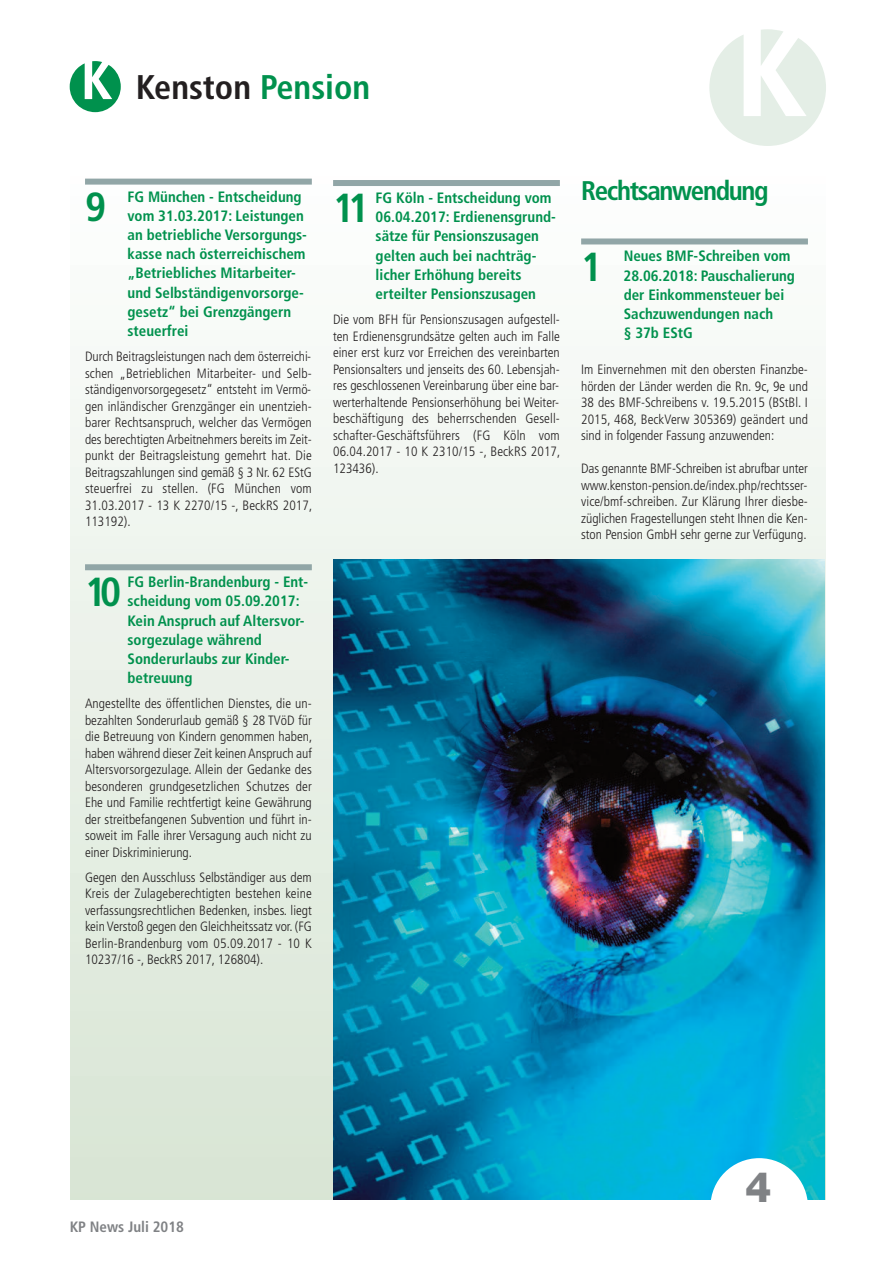
<style>
.page{position:relative;width:893px;height:1263px;background:#fff}
.page>*{position:absolute;margin:0;border:0;box-sizing:border-box;transform-origin:0 0}
.t1{font:800 42px "Helvetica Neue";color:#808285}
.t2{font:700 condensed 40.5px "Frutiger";color:#00914d}
.t3{font:700 condensed 34.2px "Frutiger";color:#231f20}
.t4{font:700 condensed 27px "Frutiger";letter-spacing:-.05em;color:#00914d}
.t5{font:700 condensed 15px/19.2px "Frutiger";color:#00914d}
.t6{font:700 condensed 15px "Frutiger";color:#808285}
.t7{font:300 condensed 13.5px/16.5px "Frutiger";color:#231f20;text-align:justify}
.s1{color:#00914d}
</style>
<div class="page">
<div style="left:70px;top:168px;width:756px;height:1031px;background:linear-gradient(to bottom,#fdfefe,#d8e5d4)"></div>
<img style="left:333px;top:560px;width:492px;height:639px">
<div style="left:710px;top:1158px;width:98px;height:98px;background:#fff;border-radius:50%"></div>
<div style="left:85px;top:179px;width:227px;height:6px;background:#91a6a7"></div>
<div style="left:85px;top:564px;width:227px;height:6px;background:#91a6a7"></div>
<svg style="left:709px;top:29px;width:117px;height:117px"></svg>
<svg style="left:70px;top:61px;width:51px;height:51px"></svg>
<div style="left:333px;top:180px;width:227px;height:6px;background:#91a6a7"></div>
<div style="left:581px;top:238px;width:227px;height:6px;background:#91a6a7"></div>
<h3 class="t3" style="left:136px;top:73px;width:236px">Kenston <span class="s1">Pension</span></h3>
<h2 class="t2" style="left:85px;top:190px;width:23px">9</h2>
<p class="t5" style="left:127px;top:188px;width:181px">FG München - Entscheidung vom 31.03.2017: Leistungen an betriebliche Versorgungs&shy;kasse nach österreichischem „Betriebliches Mitarbeiter&shy;und Selbständigenvorsorge&shy;gesetz“ bei Grenzgängern steuerfrei</p>
<p class="t7" style="left:85px;top:349px;width:229px">Durch Beitragsleistungen nach dem österreichi&shy;schen „Betrieblichen Mitarbeiter- und Selb&shy;ständigenvorsorgegesetz“ entsteht im Vermö&shy;gen inländischer Grenzgänger ein unentzieh&shy;barer Rechtsanspruch, welcher das Vermögen des berechtigten Arbeitnehmers bereits im Zeit&shy;punkt der Beitragsleistung gemehrt hat. Die Beitragszahlungen sind gemäß § 3 Nr. 62 EStG steuerfrei zu stellen. (FG München vom 31.03.2017 - 13 K 2270/15 -, BeckRS 2017, 113192).</p>
<h2 class="t2" style="left:85px;top:576px;width:38px">10</h2>
<p class="t5" style="left:128px;top:574px;width:182px">FG Berlin-Brandenburg - Ent&shy;scheidung vom 05.09.2017:<br>Kein Anspruch auf Altersvor&shy;sorgezulage während<br>Sonderurlaubs zur Kinder&shy;betreuung</p>
<p class="t7" style="left:85px;top:696px;width:229px">Angestellte des öffentlichen Dienstes, die un&shy;bezahlten Sonderurlaub gemäß § 28 TVöD für die Betreuung von Kindern genommen haben, haben während dieser Zeit keinen Anspruch auf Altersvorsorgezulage. Allein der Gedanke des besonderen grundgesetzlichen Schutzes der Ehe und Familie rechtfertigt keine Gewährung der streitbefangenen Subvention und führt in&shy;soweit im Falle ihrer Versagung auch nicht zu einer Diskriminierung.</p>
<p class="t7" style="left:85px;top:870px;width:228px">Gegen den Ausschluss Selbständiger aus dem Kreis der Zulageberechtigten bestehen keine verfassungsrechtlichen Bedenken, insbes. liegt kein Verstoß gegen den Gleichheitssatz vor. (FG Berlin-Brandenburg vom 05.09.2017 - 10 K 10237/16 -, BeckRS 2017, 126804).</p>
<h2 class="t2" style="left:333px;top:192px;width:38px">11</h2>
<p class="t5" style="left:376px;top:189px;width:182px">FG Köln - Entscheidung vom<br>06.04.2017: Erdienensgrund&shy;sätze für Pensionszusagen gelten auch bei nachträg&shy;licher Erhöhung bereits erteilter Pensionszusagen</p>
<p class="t7" style="left:333px;top:312px;width:229px">Die vom BFH für Pensionszusagen aufgestell&shy;ten Erdienensgrundsätze gelten auch im Falle einer erst kurz vor Erreichen des vereinbarten Pensionsalters und jenseits des 60. Lebensjah&shy;res geschlossenen Vereinbarung über eine bar&shy;werterhaltende Pensionserhöhung bei Weiter&shy;beschäftigung des beherrschenden Gesell&shy;schafter-Geschäftsführers (FG Köln vom 06.04.2017 - 10 K 2310/15 -, BeckRS 2017, 123436).</p>
<h3 class="t4" style="left:581px;top:180px;width:189px">Rechtsanwendung</h3>
<h2 class="t2" style="left:581px;top:250px;width:23px">1</h2>
<p class="t5" style="left:623px;top:248px;width:173px">Neues BMF-Schreiben vom<br>28.06.2018: Pauschalierung der Einkommensteuer bei<br>Sachzuwendungen nach<br>§ 37b EStG</p>
<p class="t7" style="left:581px;top:362px;width:228px">Im Einvernehmen mit den obersten Finanzbe&shy;hörden der Länder werden die Rn. 9c, 9e und 38 des BMF-Schreibens v. 19.5.2015 (BStBl. I 2015, 468, BeckVerw 305369) geändert und sind in folgender Fassung anzuwenden:</p>
<p class="t7" style="left:581px;top:461px;width:228px">Das genannte BMF-Schreiben ist abrufbar unter www.kenston-pension.de/index.php/rechtsser&shy;vice/bmf-schreiben. Zur Klärung Ihrer diesbe&shy;züglichen Fragestellungen steht Ihnen die Ken&shy;ston Pension GmbH sehr gerne zur Verfügung.</p>
<p class="t6" style="left:70px;top:1221px;width:116px">KP News Juli 2018</p>
<h1 class="t1" style="left:745px;top:1171px;width:28px">4</h1>
</div>
